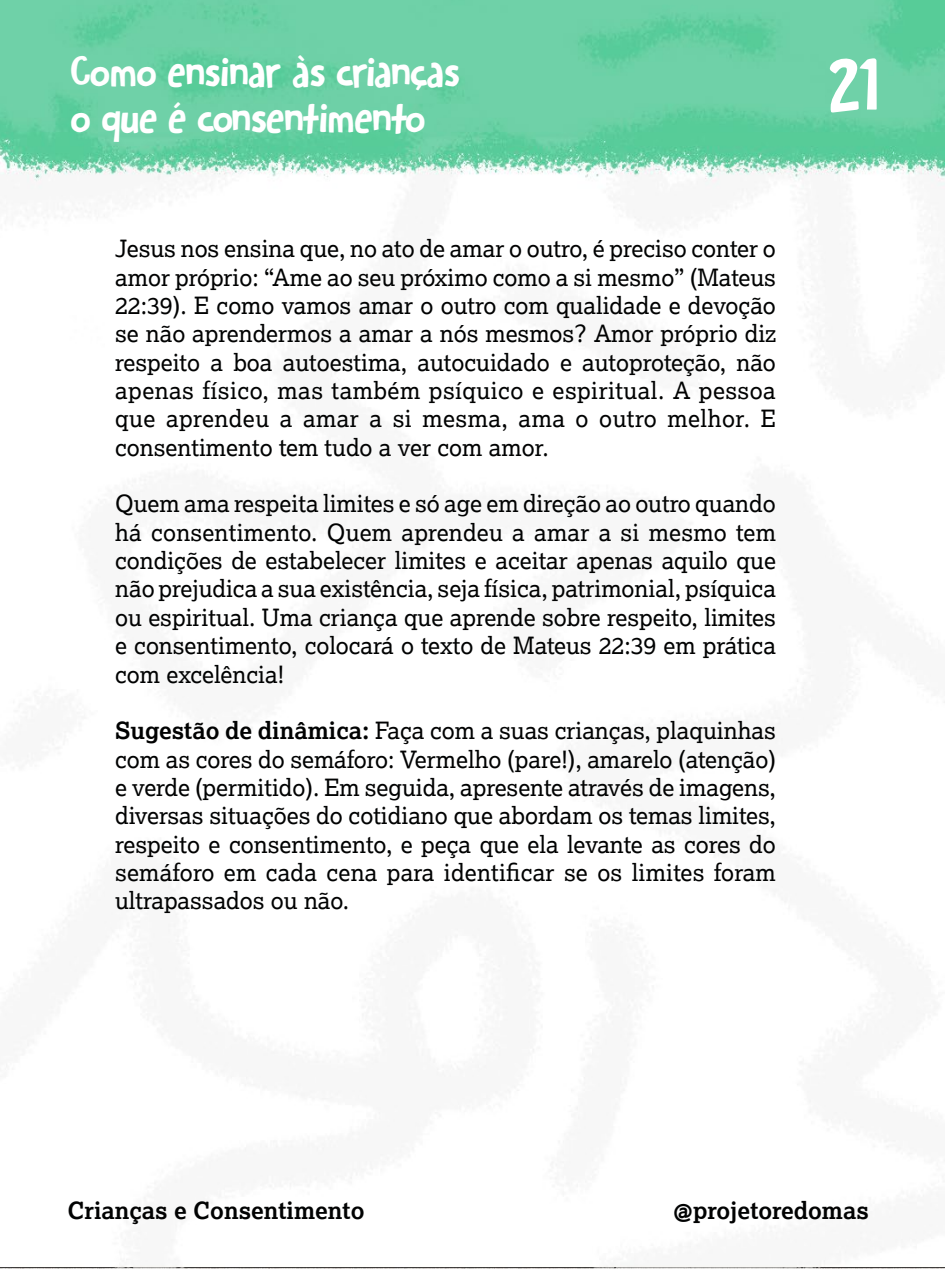
<style>
.page{position:relative;width:945px;height:1269px;background:#fff}
.page>*{position:absolute;margin:0;border:0;box-sizing:border-box;transform-origin:0 0}
.t1{font:65.62px "DK Hobgoblin";color:#fff}
.t2{font:38.5px/46.2px "DK Hobgoblin";letter-spacing:-.02em;color:#fff}
.t3{font:23.62px/28.3px "Lexia";color:#010202;text-align:justify}
.t4{font:700 23.62px "Lexia";color:#010202}
.s1{font-weight:700}
</style>
<div class="page">
<img style="left:0;top:0;width:945px;height:1269px">
<h2 class="t2" style="left:70px;top:47px;width:392px">Como ensinar às crianças o que é consentimento</h2>
<p class="t3" style="left:115px;top:234px;width:662px">Jesus nos ensina que, no ato de amar o outro, é preciso conter o amor próprio: “Ame ao seu próximo como a si mesmo” (Mateus 22:39). E como vamos amar o outro com qualidade e devoção se não aprendermos a amar a nós mesmos? Amor próprio diz respeito a boa autoestima, autocuidado e autoproteção, não apenas físico, mas também psíquico e espiritual. A pessoa que aprendeu a amar a si mesma, ama o outro melhor. E consentimento tem tudo a ver com amor.</p>
<p class="t3" style="left:115px;top:489px;width:662px">Quem ama respeita limites e só age em direção ao outro quando há consentimento. Quem aprendeu a amar a si mesmo tem condições de estabelecer limites e aceitar apenas aquilo que não prejudica a sua existência, seja física, patrimonial, psíquica ou espiritual. Uma criança que aprende sobre respeito, limites e consentimento, colocará o texto de Mateus 22:39 em prática com excelência!</p>
<p class="t3" style="left:115px;top:716px;width:662px"><span class="s1">Sugestão de dinâmica:</span> Faça com a suas crianças, plaquinhas com as cores do semáforo: Vermelho (pare!), amarelo (atenção) e verde (permitido). Em seguida, apresente através de imagens, diversas situações do cotidiano que abordam os temas limites, respeito e consentimento, e peça que ela levante as cores do semáforo em cada cena para identificar se os limites foram ultrapassados ou não.</p>
<h1 class="t1" style="left:828px;top:37px;width:52px">21</h1>
<p class="t4" style="left:67px;top:1196px;width:299px">Crianças e Consentimento</p>
<p class="t4" style="left:673px;top:1196px;width:197px">@projetoredomas</p>
</div>
